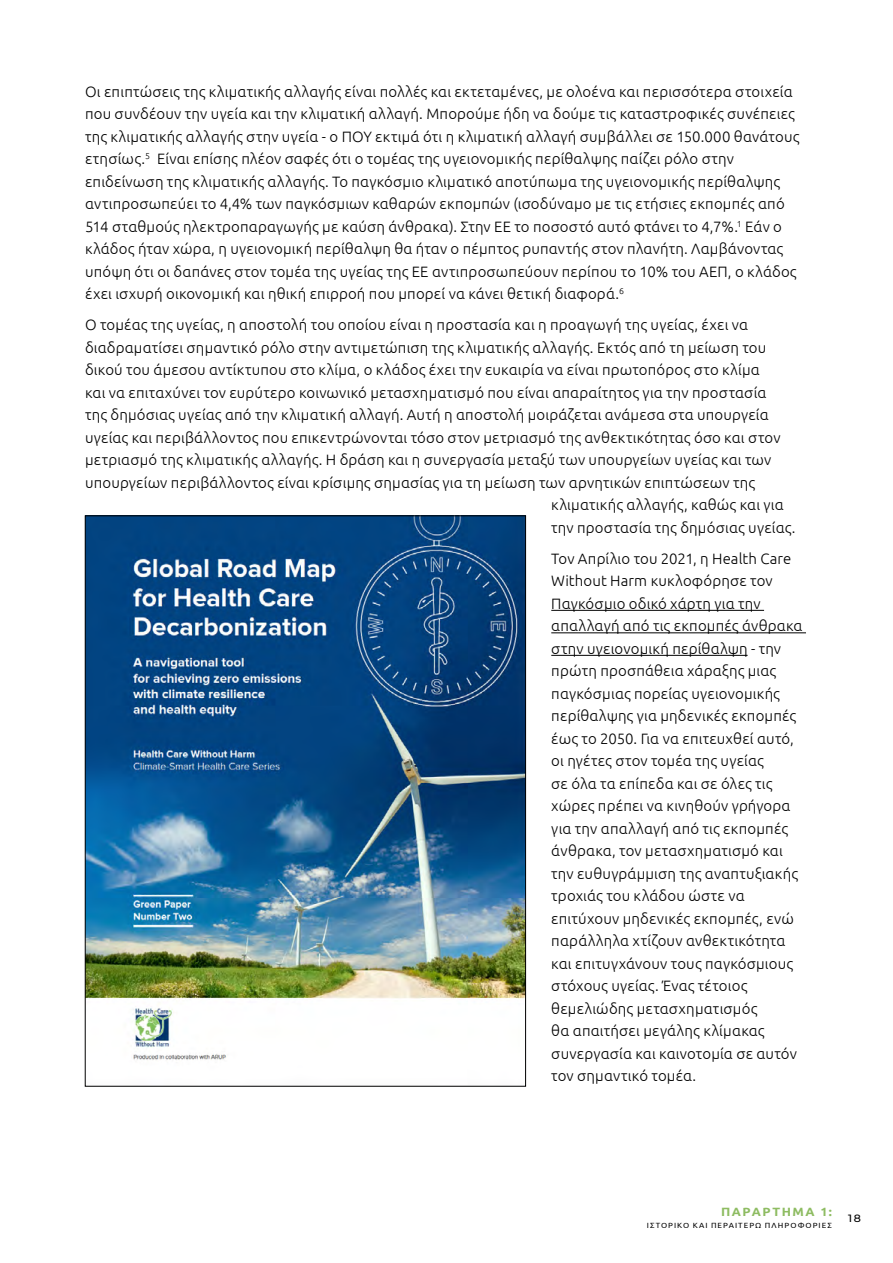
<style>
.page{position:relative;width:893px;height:1263px;background:#fff}
.page>*{position:absolute;margin:0;border:0;box-sizing:border-box;transform-origin:0 0}
.t1{font:300 15px/22.5px "Ubuntu";letter-spacing:.01em;color:#000}
.t2{font:700 12px "Ubuntu";letter-spacing:.125em;color:#8ebc62;scale:1.06 1}
.t3{font:500 10.5px "Montserrat";color:#000;scale:1.06 1}
.t4{font:7.5px "Ubuntu";letter-spacing:.13em;color:#000;scale:1.06 1}
</style>
<div class="page">
<img style="left:87px;top:518px;width:437px;height:542px">
<hr style="left:551px;top:610px;width:213px;height:1px;background:#000">
<hr style="left:551px;top:632px;width:255px;height:1px;background:#000">
<hr style="left:551px;top:655px;width:197px;height:1px;background:#000">
<p class="t1" style="left:85px;top:80px;width:716px">Οι επιπτώσεις της κλιματικής αλλαγής είναι πολλές και εκτεταμένες, με ολοένα και περισσότερα στοιχεία που συνδέουν την υγεία και την κλιματική αλλαγή. Μπορούμε ήδη να δούμε τις καταστροφικές συνέπειες της κλιματικής αλλαγής στην υγεία - ο ΠΟΥ εκτιμά ότι η κλιματική αλλαγή συμβάλλει σε 150.000 θανάτους ετησίως.<sup>5</sup> Είναι επίσης πλέον σαφές ότι ο τομέας της υγειονομικής περίθαλψης παίζει ρόλο στην επιδείνωση της κλιματικής αλλαγής. Το παγκόσμιο κλιματικό αποτύπωμα της υγειονομικής περίθαλψης αντιπροσωπεύει το 4,4% των παγκόσμιων καθαρών εκπομπών (ισοδύναμο με τις ετήσιες εκπομπές από 514 σταθμούς ηλεκτροπαραγωγής με καύση άνθρακα). Στην ΕΕ το ποσοστό αυτό φτάνει το 4,7%.<sup>1</sup> Εάν ο κλάδος ήταν χώρα, η υγειονομική περίθαλψη θα ήταν ο πέμπτος ρυπαντής στον πλανήτη. Λαμβάνοντας υπόψη ότι οι δαπάνες στον τομέα της υγείας της ΕΕ αντιπροσωπεύουν περίπου το 10% του ΑΕΠ, ο κλάδος έχει ισχυρή οικονομική και ηθική επιρροή που μπορεί να κάνει θετική διαφορά.<sup>6</sup></p>
<p class="t1" style="left:85px;top:313px;width:665px">Ο τομέας της υγείας, η αποστολή του οποίου είναι η προστασία και η προαγωγή της υγείας, έχει να</p>
<p class="t1" style="left:85px;top:336px;width:683px">διαδραματίσει σημαντικό ρόλο στην αντιμετώπιση της κλιματικής αλλαγής. Εκτός από τη μείωση του</p>
<p class="t1" style="left:85px;top:358px;width:676px">δικού του άμεσου αντίκτυπου στο κλίμα, ο κλάδος έχει την ευκαιρία να είναι πρωτοπόρος στο κλίμα</p>
<p class="t1" style="left:85px;top:381px;width:683px">και να επιταχύνει τον ευρύτερο κοινωνικό μετασχηματισμό που είναι απαραίτητος για την προστασία</p>
<p class="t1" style="left:85px;top:403px;width:685px">της δημόσιας υγείας από την κλιματική αλλαγή. Αυτή η αποστολή μοιράζεται ανάμεσα στα υπουργεία</p>
<p class="t1" style="left:85px;top:426px;width:697px">υγείας και περιβάλλοντος που επικεντρώνονται τόσο στον μετριασμό της ανθεκτικότητας όσο και στον</p>
<p class="t1" style="left:85px;top:448px;width:688px">μετριασμό της κλιματικής αλλαγής. Η δράση και η συνεργασία μεταξύ των υπουργείων υγείας και των</p>
<p class="t1" style="left:85px;top:471px;width:672px">υπουργείων περιβάλλοντος είναι κρίσιμης σημασίας για τη μείωση των αρνητικών επιπτώσεων της</p>
<p class="t1" style="left:551px;top:493px;width:234px">κλιματικής αλλαγής, καθώς και για</p>
<p class="t1" style="left:551px;top:516px;width:246px">την προστασία της δημόσιας υγείας.</p>
<p class="t1" style="left:551px;top:547px;width:253px">Τον Απρίλιο του 2021, η Health Care<br>Without Harm κυκλοφόρησε τον<br>Παγκόσμιο οδικό χάρτη για την απαλλαγή από τις εκπομπές άνθρακα στην υγειονομική περίθαλψη - την πρώτη προσπάθεια χάραξης μιας παγκόσμιας πορείας υγειονομικής περίθαλψης για μηδενικές εκπομπές έως το 2050. Για να επιτευχθεί αυτό, οι ηγέτες στον τομέα της υγείας<br>σε όλα τα επίπεδα και σε όλες τις χώρες πρέπει να κινηθούν γρήγορα για την απαλλαγή από τις εκπομπές άνθρακα, τον μετασχηματισμό και την ευθυγράμμιση της αναπτυξιακής τροχιάς του κλάδου ώστε να επιτύχουν μηδενικές εκπομπές, ενώ παράλληλα χτίζουν ανθεκτικότητα και επιτυγχάνουν τους παγκόσμιους στόχους υγείας. Ένας τέτοιος θεμελιώδης μετασχηματισμός<br>θα απαιτήσει μεγάλης κλίμακας συνεργασία και καινοτομία σε αυτόν τον σημαντικό τομέα.</p>
<p class="t2" style="left:721px;top:1204px;width:106px">ΠΑΡΆΡΤΗΜΑ 1:</p>
<p class="t4" style="left:647px;top:1221px;width:176px">ΙΣΤΟΡΙΚΌ ΚΑΙ ΠΕΡΑΙΤΈΡΩ ΠΛΗΡΟΦΟΡΊ ΕΣ</p>
<p class="t3" style="left:848px;top:1211px;width:13px">18</p>
</div>
